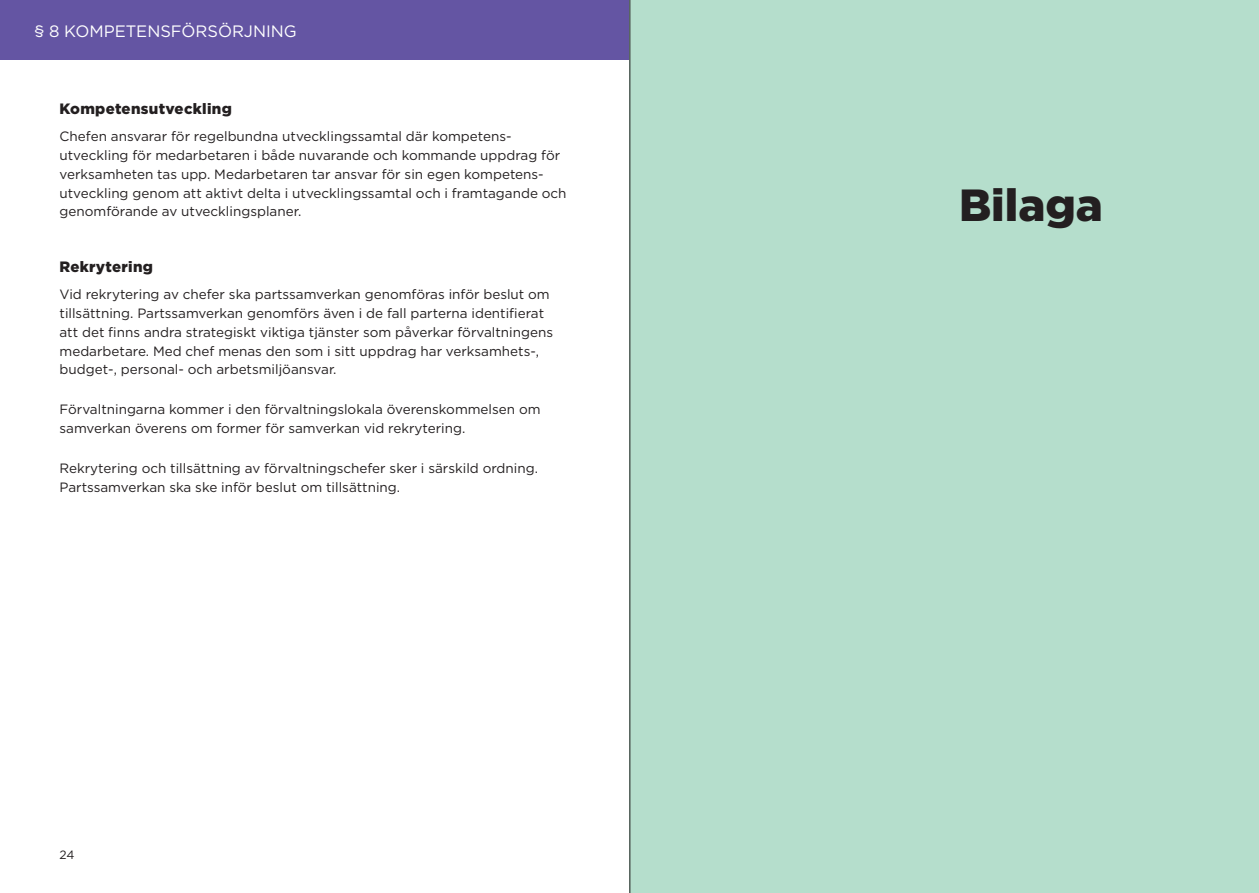
<style>
.page{position:relative;width:1259px;height:893px;background:#fff}
.page>*{position:absolute;margin:0;border:0;box-sizing:border-box;transform-origin:0 0}
.Rubrik_2{font:900 45px "Gotham";color:#231f20}
.Sidhuvud_inlaga_avsn{font:16.5px "Gotham";color:#fff}
.Mellanrubrik_bilaga{font:900 15px "Gotham";letter-spacing:.02em;color:#231f20}
.Brödtext_med_avstånd{font:13.5px/18.8px "Gotham";color:#231f20}
.t1{font:12px "Gotham";color:#231f20}
</style>
<div class="page">
<div style="left:0;top:0;width:629px;height:60px;background:#6455a3"></div>
<svg style="left:629px;top:0;width:630px;height:893px;background:#aad0bf"></svg>
<h2 class="Sidhuvud_inlaga_avsn" style="left:34px;top:20px;width:264px">§ 8 KOMPETENSFÖRSÖRJNING</h2>
<p class="Mellanrubrik_bilaga" style="left:60px;top:98px;width:174px">Kompetensutveckling</p>
<p class="Brödtext_med_avstånd" style="left:60px;top:127px;width:508px">Chefen ansvarar för regelbundna utvecklingssamtal där kompetens&shy;utveckling för medarbetaren i både nuvarande och kommande uppdrag för verksamheten tas upp. Medarbetaren tar ansvar för sin egen kompetens&shy;utveckling genom att aktivt delta i utvecklingssamtal och i framtagande och genomförande av utvecklingsplaner.</p>
<p class="Mellanrubrik_bilaga" style="left:60px;top:256px;width:95px">Rekrytering</p>
<p class="Brödtext_med_avstånd" style="left:60px;top:285px;width:495px">Vid rekrytering av chefer ska partssamverkan genomföras inför beslut om tillsättning. Partssamverkan genomförs även i de fall parterna identifierat att det finns andra strategiskt viktiga tjänster som påverkar förvaltningens medarbetare. Med chef menas den som i sitt uppdrag har verksamhets-, budget-, personal- och arbetsmiljöansvar.</p>
<p class="Brödtext_med_avstånd" style="left:60px;top:400px;width:482px">Förvaltningarna kommer i den förvaltningslokala överenskommelsen om samverkan överens om former för samverkan vid rekrytering.</p>
<p class="Brödtext_med_avstånd" style="left:60px;top:459px;width:480px">Rekrytering och tillsättning av förvaltningschefer sker i särskild ordning.<br>Partssamverkan ska ske inför beslut om tillsättning.</p>
<p class="t1" style="left:60px;top:847px;width:17px">24</p>
<h2 class="Rubrik_2" style="left:959px;top:174px;width:145px">Bilaga</h2>
</div>
